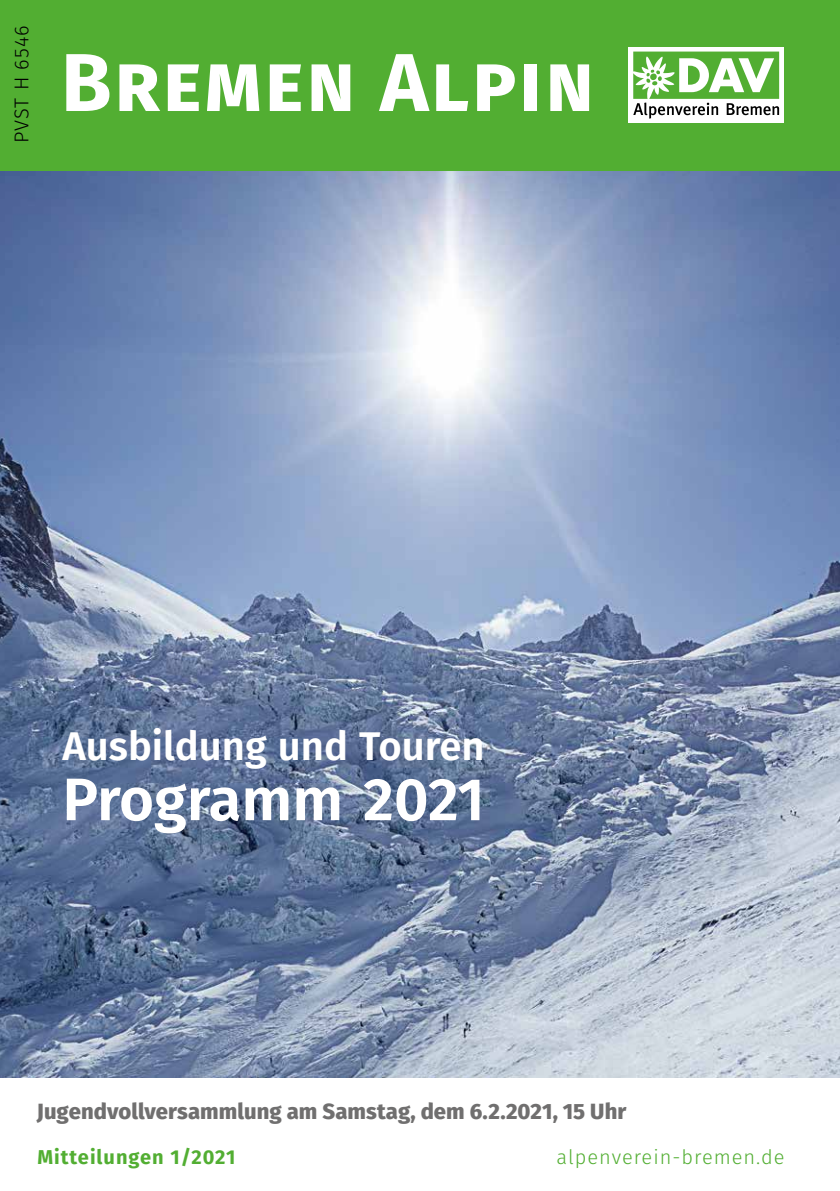
<style>
.page{position:relative;width:840px;height:1191px;background:#fff}
.page>*{position:absolute;margin:0;border:0;box-sizing:border-box;transform-origin:0 0}
.t1{font:700 82px "Fira Sans";letter-spacing:.03em;color:#fff}
.t2{font:600 60px "Fira Sans";letter-spacing:-.005em;color:#fff}
.t3{font:600 40px "Fira Sans";color:#fff}
.t4{font:800 22px "Fira Sans";letter-spacing:.005em;color:#706f6f}
.t5{font:300 20px "Fira Sans";letter-spacing:.05em;color:#52ae32}
.t6{font:700 20px "Fira Sans";letter-spacing:.05em;color:#52ae32}
.t7{font:300 20px "Fira Sans";letter-spacing:.04em;color:#000}
</style>
<div class="page">
<img style="left:0;top:171px;width:839px;height:906px">
<div style="left:0;top:0;width:839px;height:171px;background:#52ae32"></div>
<svg style="left:628px;top:47px;width:155px;height:76px;background:#f3f9f2"></svg>
<svg style="left:633px;top:52px;width:145px;height:67px"></svg>
<p class="t7" style="left:7px;top:143px;width:119px;rotate:-90deg">PVST H 6546</p>
<h1 class="t1" style="left:61px;top:13px;width:534px">Bremen Alpin</h1>
<h3 class="t3" style="left:62px;top:713px;width:423px">Ausbildung und Touren</h3>
<h2 class="t2" style="left:62px;top:750px;width:423px">Programm 2021</h2>
<p class="t4" style="left:37px;top:1092px;width:590px">Jugendvollversammlung am Samstag, dem 6.2.2021, 15 Uhr</p>
<p class="t6" style="left:37px;top:1140px;width:199px">Mitteilungen 1/2021</p>
<p class="t5" style="left:556px;top:1142px;width:229px">alpenverein-bremen.de</p>
</div>
